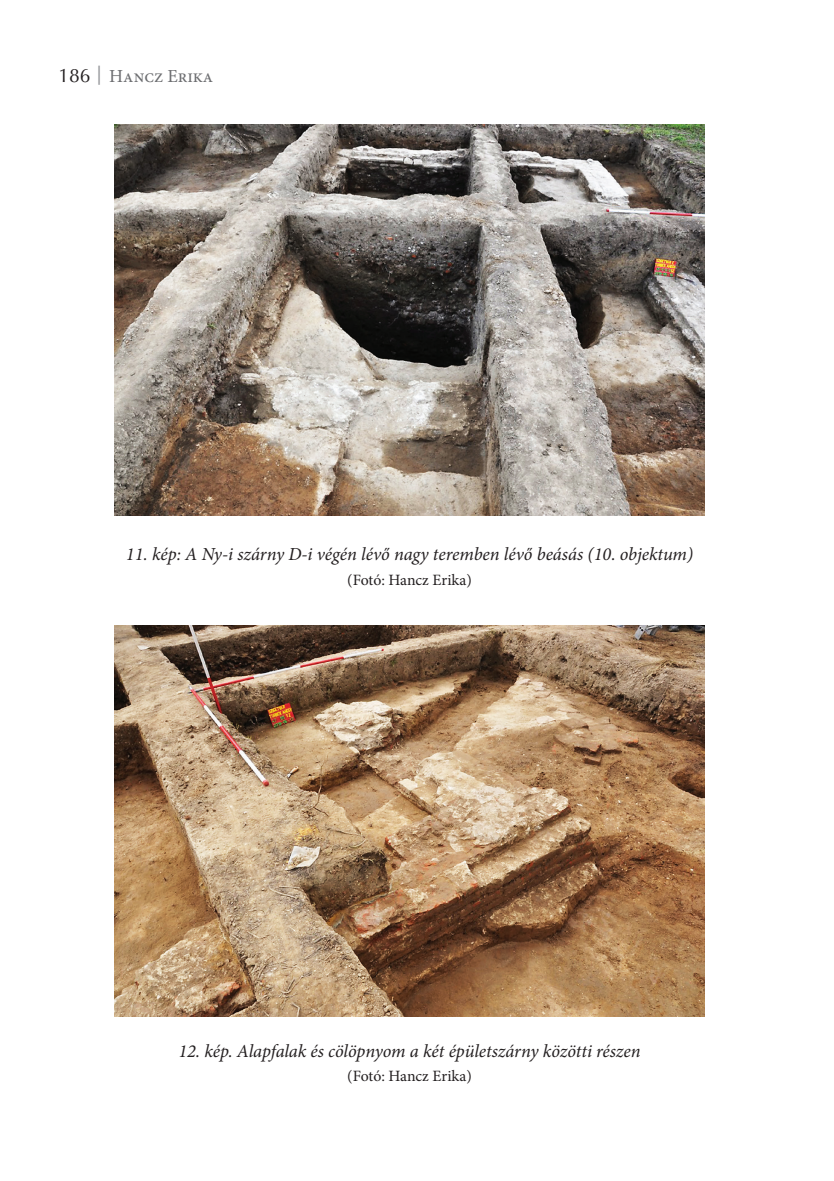
<style>
.page{position:relative;width:834px;height:1181px;background:#fff}
.page>*{position:absolute;margin:0;border:0;box-sizing:border-box;transform-origin:0 0}
.t1{font:italic 18.38px "Minion Pro";letter-spacing:-.005em;color:#231f20}
.t2{font:18.38px "Minion Pro";color:#6c6d70}
.t3{font:15.75px "Minion Pro";letter-spacing:-.02em;color:#231f20}
.s1{font-family:"Optima LT HU";font-size:19.25px;color:#231f20}
.s2{font-family:"Bookman Old Style";font-size:15.75px;color:#939598}
</style>
<div class="page">
<img style="left:115px;top:124px;width:589px;height:391px">
<img style="left:115px;top:625px;width:589px;height:392px">
<p class="t2" style="left:58px;top:64px;width:156px"><span class="s1">186</span> <span class="s2">│</span> Hancz Erika</p>
<p class="t1" style="left:126px;top:542px;width:568px">11. kép: A Ny-i szárny D-i végén lévő nagy teremben lévő beásás (10. objektum)</p>
<p class="t3" style="left:347px;top:569px;width:126px">(Fotó: Hancz Erika)</p>
<p class="t1" style="left:178px;top:1039px;width:464px">12. kép. Alapfalak és cölöpnyom a két épületszárny közötti részen</p>
<p class="t3" style="left:347px;top:1066px;width:126px">(Fotó: Hancz Erika)</p>
</div>
